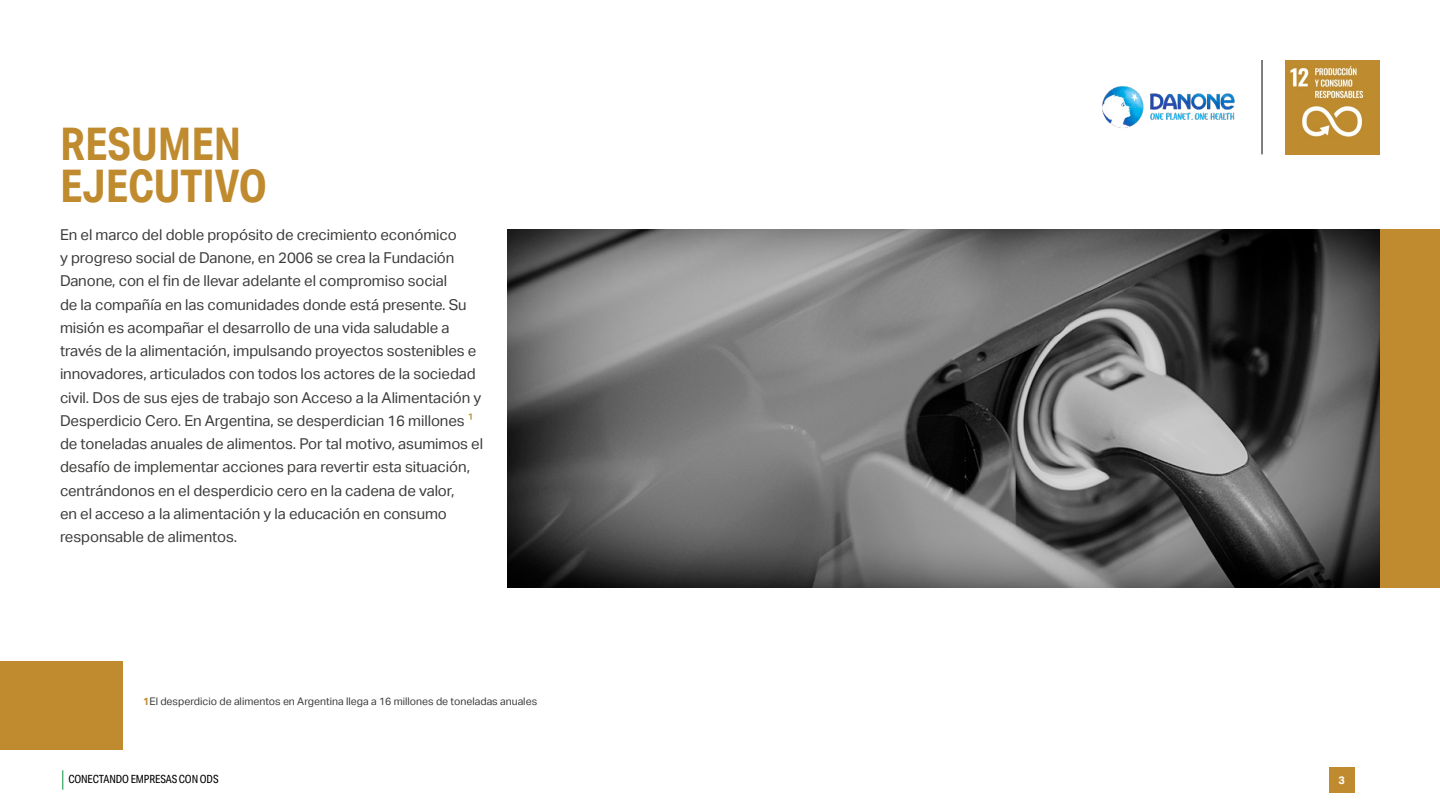
<style>
.page{position:relative;width:1440px;height:810px;background:#fff}
.page>*{position:absolute;margin:0;border:0;box-sizing:border-box;transform-origin:0 0}
.t1{font:700 45px/42.8px "Aktiv Grotesk Cd";color:#bf8b2e}
.t2{font:15px/23.2px "Aktiv Grotesk";letter-spacing:-.005em;color:#3c3c3b}
.t3{font:11.25px "Aktiv Grotesk Cd";letter-spacing:-.01em;color:#000}
.t4{font:700 10.88px "Aktiv Grotesk";color:#fff}
.t5{font:10.5px "Aktiv Grotesk";color:#3c3c3b}
.s1{color:#bf8b2e}
.s2{font-weight:700;color:#bf8b2e}
</style>
<div class="page">
<svg style="left:62px;top:770px;width:1px;height:20px"></svg>
<div style="left:1329px;top:767px;width:25px;height:26px;background:#bf8b2e"></div>
<img style="left:1285px;top:60px;width:95px;height:95px">
<hr style="left:1262px;top:60px;width:1px;height:94px;background:#000">
<img style="left:1102px;top:86px;width:132px;height:42px">
<img style="left:508px;top:229px;width:872px;height:359px">
<div style="left:1380px;top:229px;width:60px;height:359px;background:#bf8b2e"></div>
<div style="left:0;top:661px;width:123px;height:89px;background:#bf8b2e"></div>
<p class="t1" style="left:60px;top:122px;width:209px">RESUMEN<br>EJECUTIVO</p>
<p class="t2" style="left:60px;top:223px;width:425px">En el marco del doble propósito de crecimiento económico<br>y progreso social de Danone, en 2006 se crea la Fundación Danone, con el fin de llevar adelante el compromiso social<br>de la compañía en las comunidades donde está presente. Su misión es acompañar el desarrollo de una vida saludable a través de la alimentación, impulsando proyectos sostenibles e innovadores, articulados con todos los actores de la sociedad civil. Dos de sus ejes de trabajo son Acceso a la Alimentación y Desperdicio Cero. En Argentina, se desperdician 16 millones <span class="s1">1 </span>de toneladas anuales de alimentos. Por tal motivo, asumimos el desafío de implementar acciones para revertir esta situación, centrándonos en el desperdicio cero en la cadena de valor,<br>en el acceso a la alimentación y la educación en consumo responsable de alimentos.</p>
<p class="t5" style="left:143px;top:695px;width:395px"><span class="s2">1</span>El desperdicio de alimentos en Argentina llega a 16 millones de toneladas anuales</p>
<p class="t3" style="left:68px;top:773px;width:152px">CONECTANDO EMPRESAS CON ODS</p>
<p class="t4" style="left:1338px;top:774px;width:8px">3</p>
</div>
